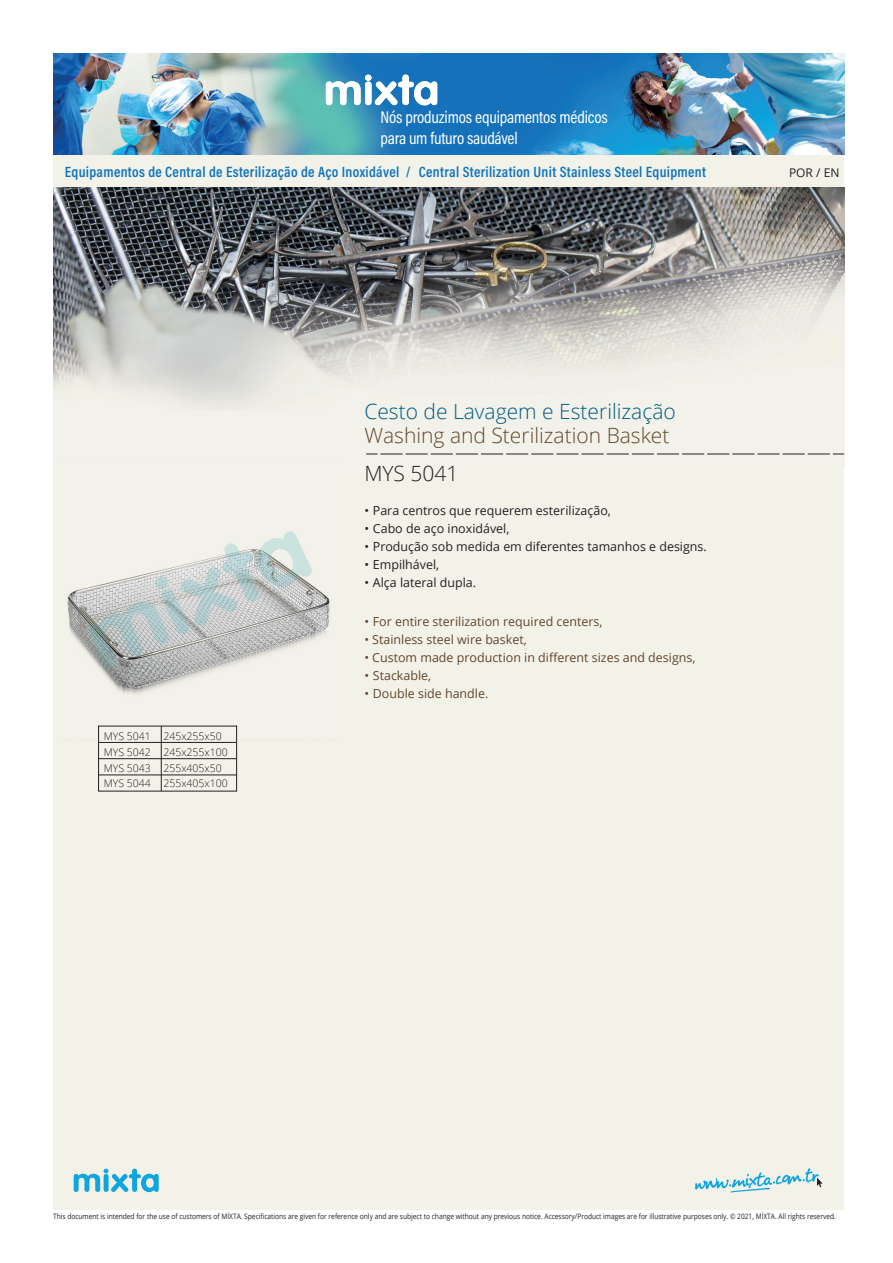
<style>
.page{position:relative;width:893px;height:1263px;background:#fff}
.page>*{position:absolute;margin:0;border:0;box-sizing:border-box;transform-origin:0 0}
.t1{font:300 21px "Open Sans";color:#62462a}
.t2{font:300 21px "Open Sans";color:#005b7f}
.t3{font:300 21px "Open Sans";color:#231f20}
.t4{font:17.25px/20.7px "Acumin Pro Cond";letter-spacing:-.01em;color:#fff}
.t5{font:600 15px "Acumin Pro Cond";letter-spacing:.02em;color:#1074bc}
.t6{font:12.45px "Open Sans";color:#62462a}
.t7{font:12.45px "Open Sans";color:#231f20}
.t8{font:12px "Open Sans";color:#231f20}
.t9{font:300 10.5px/15.8px "Open Sans";color:#231f20}
.t10{font:7.5px "Open Sans";color:#231f20;scale:.88 1}
</style>
<div class="page">
<div style="left:53px;top:53px;width:791px;height:1157px;background:#f2f2e9"></div>
<img style="left:53px;top:188px;width:791px;height:266px">
<img style="left:53px;top:53px;width:791px;height:102px">
<svg style="left:326px;top:75px;width:111px;height:30px"></svg>
<svg style="left:366px;top:454px;width:478px;height:1px"></svg>
<svg style="left:695px;top:1168px;width:128px;height:24px"></svg>
<svg style="left:74px;top:1168px;width:85px;height:24px"></svg>
<img style="left:67px;top:531px;width:263px;height:209px">
<div style="left:98px;top:726px;width:139px;height:65px;border:1px solid #231f20"></div>
<hr style="left:99px;top:742px;width:138px;height:1px;background:#231f20">
<hr style="left:99px;top:758px;width:138px;height:1px;background:#231f20">
<hr style="left:99px;top:775px;width:138px;height:1px;background:#231f20">
<hr style="left:161px;top:726px;width:1px;height:65px;background:#231f20">
<h2 class="t4" style="left:381px;top:107px;width:229px">Nós produzimos equipamentos médicos para um futuro saudável</h2>
<h3 class="t5" style="left:65px;top:162px;width:642px">Equipamentos de Central de Esterilização de Aço Inoxidável / Central Sterilization Unit Stainless Steel Equipment</h3>
<h3 class="t8" style="left:789px;top:164px;width:52px">POR / EN</h3>
<h1 class="t2" style="left:364px;top:397px;width:313px">Cesto de Lavagem e Esterilização</h1>
<h1 class="t1" style="left:364px;top:421px;width:307px">Washing and Sterilization Basket</h1>
<h1 class="t3" style="left:364px;top:459px;width:96px">MYS 5041</h1>
<h3 class="t7" style="left:364px;top:501px;width:248px">• Para centros que requerem esterilização,</h3>
<h3 class="t7" style="left:364px;top:519px;width:147px">• Cabo de aço inoxidável,</h3>
<h3 class="t7" style="left:364px;top:537px;width:344px">• Produção sob medida em diferentes tamanhos e designs.</h3>
<h3 class="t7" style="left:364px;top:555px;width:76px">• Empilhável,</h3>
<h3 class="t7" style="left:364px;top:573px;width:113px">• Alça lateral dupla.</h3>
<h3 class="t9" style="left:104px;top:728px;width:125px">MYS 5041 245x255x50<br>MYS 5042 245x255x100<br>MYS 5043 255x405x50<br>MYS 5044 255x405x100</h3>
<h3 class="t6" style="left:364px;top:613px;width:240px">• For entire sterilization required centers,</h3>
<h3 class="t6" style="left:364px;top:631px;width:164px">• Stainless steel wire basket,</h3>
<h3 class="t6" style="left:364px;top:649px;width:333px">• Custom made production in different sizes and designs,</h3>
<h3 class="t6" style="left:364px;top:667px;width:68px">• Stackable,</h3>
<h3 class="t6" style="left:364px;top:685px;width:125px">• Double side handle.</h3>
<p class="t10" style="left:53px;top:1211px;width:891px">This document is intended for the use of customers of MİXTA. Specifications are given for reference only and are subject to change without any previous notice. Accessory/Product images are for illustrative purposes only. © 2021, MİXTA. All rights reserved.</p>
</div>
